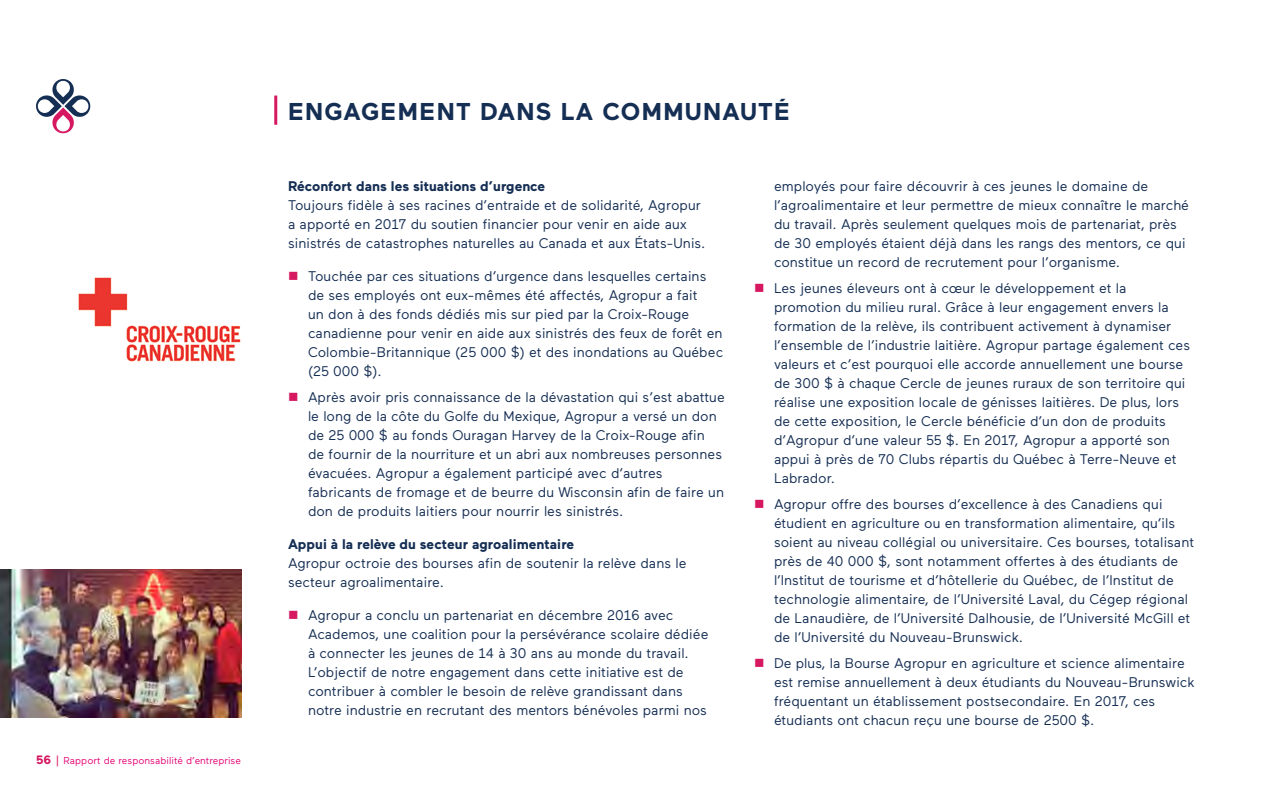
<style>
.page{position:relative;width:1280px;height:800px;background:#fff}
.page>*{position:absolute;margin:0;border:0;box-sizing:border-box;transform-origin:0 0}
.t1{font:700 24.3px "Maax";letter-spacing:.05em;color:#152e53}
.t2{font:14px/19px "Maax";color:#152e53}
.t3{font:700 14px "Maax";color:#152e53}
.t4{font:10px "Maax";color:#e40375}
.s1{font-weight:700;font-size:12.1px;color:#d61861}
.s2{font-size:12.1px;color:#d61861}
.s3{color:#d61861}
</style>
<div class="page">
<svg style="left:36px;top:79px;width:55px;height:55px"></svg>
<hr style="left:274px;top:96px;width:3px;height:29px;background:#d61861">
<img style="left:0;top:570px;width:242px;height:147px">
<img style="left:78px;top:277px;width:163px;height:85px">
<p class="t4" style="left:36px;top:755px;width:206px"><span class="s1">56</span> <span class="s2">|</span> Rapport de responsabilité d’entreprise</p>
<h1 class="t1" style="left:288px;top:98px;width:503px">ENGAGEMENT DANS LA COMMUNAUTÉ</h1>
<p class="t3" style="left:288px;top:178px;width:259px">Réconfort dans les situations d’urgence</p>
<p class="t2" style="left:288px;top:196px;width:419px">Toujours fidèle à ses racines d’entraide et de solidarité, Agropur a apporté en 2017 du soutien financier pour venir en aide aux sinistrés de catastrophes naturelles au Canada et aux États-Unis.</p>
<p class="t2" style="left:308px;top:267px;width:417px;text-indent:-20px"><span class="s3">■</span> Touchée par ces situations d’urgence dans lesquelles certains de ses employés ont eux-mêmes été affectés, Agropur a fait<br>un don à des fonds dédiés mis sur pied par la Croix-Rouge canadienne pour venir en aide aux sinistrés des feux de forêt en Colombie-Britannique (25 000 $) et des inondations au Québec (25 000 $).</p>
<p class="t2" style="left:308px;top:388px;width:418px;text-indent:-20px"><span class="s3">■</span> Après avoir pris connaissance de la dévastation qui s’est abattue le long de la côte du Golfe du Mexique, Agropur a versé un don de 25 000 $ au fonds Ouragan Harvey de la Croix-Rouge afin<br>de fournir de la nourriture et un abri aux nombreuses personnes évacuées. Agropur a également participé avec d’autres fabricants de fromage et de beurre du Wisconsin afin de faire un don de produits laitiers pour nourrir les sinistrés.</p>
<p class="t3" style="left:288px;top:536px;width:288px">Appui à la relève du secteur agroalimentaire</p>
<p class="t2" style="left:288px;top:554px;width:400px">Agropur octroie des bourses afin de soutenir la relève dans le secteur agroalimentaire.</p>
<p class="t2" style="left:308px;top:606px;width:402px;text-indent:-20px"><span class="s3">■</span> Agropur a conclu un partenariat en décembre 2016 avec Academos, une coalition pour la persévérance scolaire dédiée à connecter les jeunes de 14 à 30 ans au monde du travail.<br>L’objectif de notre engagement dans cette initiative est de contribuer à combler le besoin de relève grandissant dans notre industrie en recrutant des mentors bénévoles parmi nos</p>
<p class="t2" style="left:774px;top:177px;width:417px">employés pour faire découvrir à ces jeunes le domaine de l’agroalimentaire et leur permettre de mieux connaître le marché du travail. Après seulement quelques mois de partenariat, près de 30 employés étaient déjà dans les rangs des mentors, ce qui constitue un record de recrutement pour l’organisme.</p>
<p class="t2" style="left:774px;top:279px;width:418px;text-indent:-20px"><span class="s3">■</span> Les jeunes éleveurs ont à cœur le développement et la promotion du milieu rural. Grâce à leur engagement envers la formation de la relève, ils contribuent activement à dynamiser l’ensemble de l’industrie laitière. Agropur partage également ces valeurs et c’est pourquoi elle accorde annuellement une bourse de 300 $ à chaque Cercle de jeunes ruraux de son territoire qui réalise une exposition locale de génisses laitières. De plus, lors de cette exposition, le Cercle bénéficie d’un don de produits d’Agropur d’une valeur 55 $. En 2017, Agropur a apporté son appui à près de 70 Clubs répartis du Québec à Terre-Neuve et Labrador.</p>
<p class="t2" style="left:774px;top:495px;width:422px;text-indent:-20px"><span class="s3">■</span> Agropur offre des bourses d’excellence à des Canadiens qui étudient en agriculture ou en transformation alimentaire, qu’ils soient au niveau collégial ou universitaire. Ces bourses, totalisant près de 40 000 $, sont notamment offertes à des étudiants de l’Institut de tourisme et d’hôtellerie du Québec, de l’Institut de technologie alimentaire, de l’Université Laval, du Cégep régional de Lanaudière, de l’Université Dalhousie, de l’Université McGill et de l’Université du Nouveau-Brunswick.</p>
<p class="t2" style="left:774px;top:654px;width:422px;text-indent:-20px"><span class="s3">■</span> De plus, la Bourse Agropur en agriculture et science alimentaire est remise annuellement à deux étudiants du Nouveau‑ Brunswick fréquentant un établissement postsecondaire. En 2017, ces étudiants ont chacun reçu une bourse de 2500 $.</p>
</div>
